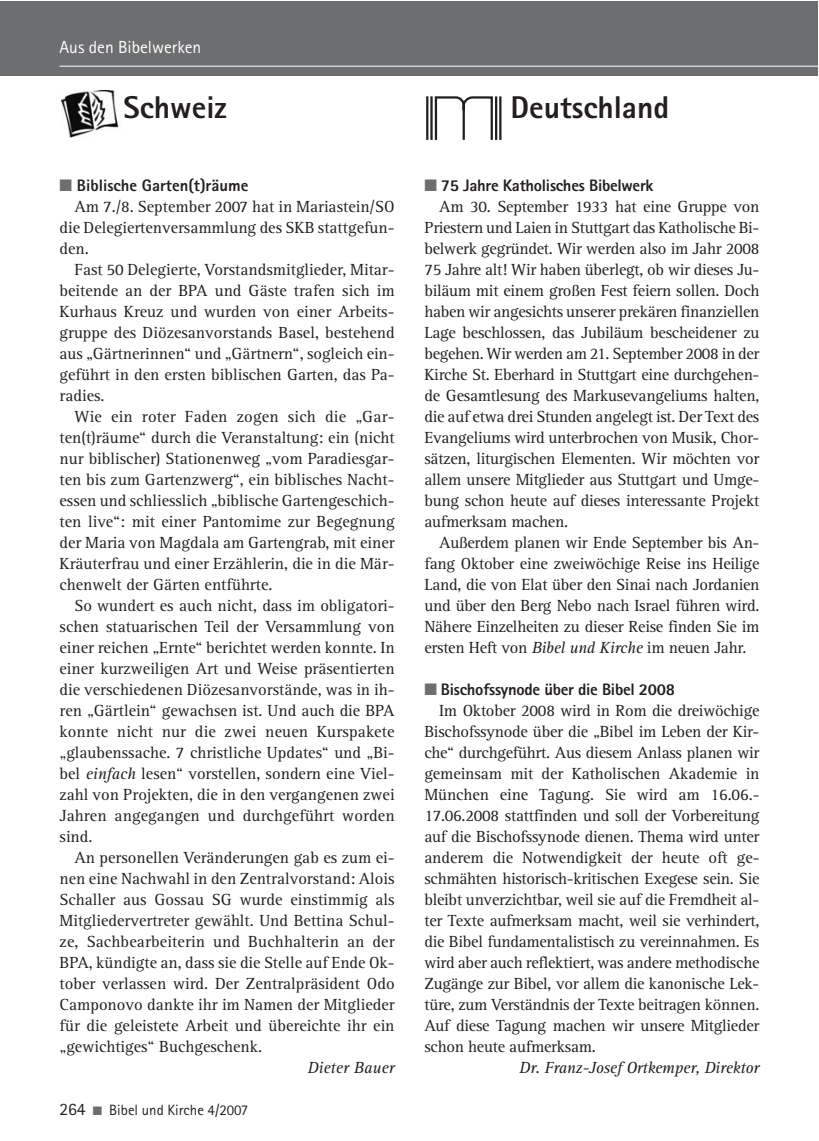
<style>
.page{position:relative;width:819px;height:1141px;background:#fff}
.page>*{position:absolute;margin:0;border:0;box-sizing:border-box;transform-origin:0 0}
.t1{font:800 31.5px "Rotis Sans Serif";color:#231f20}
.t2{font:17.5px "Rotis Sans Serif";color:#fff}
.t3{font:16.62px/21px "Rotis Serif";color:#231f20;text-align:justify}
.t4{font:800 16.62px "Rotis Sans Serif";letter-spacing:-.015em;color:#231f20}
.t5{font:italic 16.62px "Rotis Serif";letter-spacing:-.015em;color:#231f20}
.t6{font:14.88px "Rotis Sans Serif";color:#231f20}
.s1{color:#6d6e70}
.s2{font-style:italic}
.s3{font-size:17.5px}
</style>
<div class="page">
<div style="left:0;top:2px;width:817px;height:74px;background:#6d6e70"></div>
<hr style="left:60px;top:66px;width:757px;height:1px;background:#fff">
<img style="left:62px;top:91px;width:57px;height:47px">
<svg style="left:434px;top:96px;width:59px;height:44px"></svg>
<hr style="left:495px;top:96px;width:2px;height:44px;background:#231f20">
<hr style="left:499px;top:96px;width:2px;height:44px;background:#231f20">
<hr style="left:430px;top:96px;width:2px;height:44px;background:#231f20">
<hr style="left:426px;top:96px;width:2px;height:44px;background:#231f20">
<p class="t2" style="left:60px;top:41px;width:143px">Aus den Bibelwerken</p>
<h1 class="t1" style="left:123px;top:96px;width:105px">Schweiz</h1>
<p class="t4" style="left:60px;top:179px;width:190px"><span class="s1">■</span> Biblische Garten(t)räume</p>
<p class="t3" style="left:60px;top:197px;width:336px;text-indent:15px">Am 7./8. September 2007 hat in Mariastein/SO die Delegiertenversammlung des SKB stattgefun&shy;den.</p>
<p class="t3" style="left:60px;top:260px;width:336px;text-indent:15px">Fast 50 Delegierte, Vorstandsmitglieder, Mitar&shy;beitende an der BPA und Gäste trafen sich im Kurhaus Kreuz und wurden von einer Arbeits&shy;gruppe des Diözesanvorstands Basel, bestehend aus „Gärtnerinnen“ und „Gärtnern“, sogleich ein&shy;geführt in den ersten biblischen Garten, das Pa&shy;radies.</p>
<p class="t3" style="left:60px;top:407px;width:336px;text-indent:15px">Wie ein roter Faden zogen sich die „Gar&shy;ten(t)räume“ durch die Veranstaltung: ein (nicht nur biblischer) Stationenweg „vom Paradiesgar&shy;ten bis zum Gartenzwerg“, ein biblisches Nacht&shy;essen und schliesslich „biblische Gartengeschich&shy;ten live“: mit einer Pantomime zur Begegnung der Maria von Magdala am Gartengrab, mit einer Kräuterfrau und einer Erzählerin, die in die Mär&shy;chenwelt der Gärten entführte.</p>
<p class="t3" style="left:60px;top:596px;width:336px;text-indent:15px">So wundert es auch nicht, dass im obligatori&shy;schen statuarischen Teil der Versammlung von einer reichen „Ernte“ berichtet werden konnte. In einer kurzweiligen Art und Weise präsentierten die verschiedenen Diözesanvorstände, was in ih&shy;ren „Gärtlein“ gewachsen ist. Und auch die BPA konnte nicht nur die zwei neuen Kurspakete „glaubenssache. 7 christliche Updates“ und „Bi&shy;bel <span class="s2">einfach</span> lesen“ vorstellen, sondern eine Viel&shy;zahl von Projekten, die in den vergangenen zwei Jahren angegangen und durchgeführt worden sind.</p>
<p class="t3" style="left:60px;top:848px;width:336px;text-indent:15px">An personellen Veränderungen gab es zum ei&shy;nen eine Nachwahl in den Zentralvorstand: Alois Schaller aus Gossau SG wurde einstimmig als Mitgliedervertreter gewählt. Und Bettina Schul&shy;ze, Sachbearbeiterin und Buchhalterin an der BPA, kündigte an, dass sie die Stelle auf Ende Ok&shy;tober verlassen wird. Der Zentralpräsident Odo Camponovo dankte ihr im Namen der Mitglieder für die geleistete Arbeit und übereichte ihr ein „gewichtiges“ Buchgeschenk.</p>
<p class="t5" style="left:307px;top:1061px;width:89px">Dieter Bauer</p>
<p class="t6" style="left:60px;top:1104px;width:190px"><span class="s3">264</span> <span class="s1">■</span> Bibel und Kirche 4/2007</p>
<h1 class="t1" style="left:510px;top:96px;width:160px">Deutschland</h1>
<p class="t4" style="left:424px;top:179px;width:231px"><span class="s1">■</span> 75 Jahre Katholisches Bibelwerk</p>
<p class="t3" style="left:424px;top:197px;width:336px;text-indent:15px">Am 30. September 1933 hat eine Gruppe von Priestern und Laien in Stuttgart das Katholische Bi&shy;belwerk gegründet. Wir werden also im Jahr 2008<br>75 Jahre alt! Wir haben überlegt, ob wir dieses Ju&shy;biläum mit einem großen Fest feiern sollen. Doch haben wir angesichts unserer prekären finanziellen Lage beschlossen, das Jubiläum bescheidener zu begehen. Wir werden am 21. September 2008 in der Kirche St. Eberhard in Stuttgart eine durchgehen&shy;de Gesamtlesung des Markusevangeliums halten, die auf etwa drei Stunden angelegt ist. Der Text des Evangeliums wird unterbrochen von Musik, Chor&shy;sätzen, liturgischen Elementen. Wir möchten vor allem unsere Mitglieder aus Stuttgart und Umge&shy;bung schon heute auf dieses interessante Projekt aufmerksam machen.</p>
<p class="t3" style="left:424px;top:533px;width:336px;text-indent:15px">Außerdem planen wir Ende September bis An&shy;fang Oktober eine zweiwöchige Reise ins Heilige Land, die von Elat über den Sinai nach Jordanien und über den Berg Nebo nach Israel führen wird.<br>Nähere Einzelheiten zu dieser Reise finden Sie im ersten Heft von <span class="s2">Bibel und Kirche</span> im neuen Jahr.</p>
<p class="t4" style="left:424px;top:683px;width:252px"><span class="s1">■</span> Bischofssynode über die Bibel 2008</p>
<p class="t3" style="left:424px;top:701px;width:336px;text-indent:15px">Im Oktober 2008 wird in Rom die dreiwöchige Bischofssynode über die „Bibel im Leben der Kir&shy;che“ durchgeführt. Aus diesem Anlass planen wir gemeinsam mit der Katholischen Akademie in München eine Tagung. Sie wird am 16.06.- 17.06.2008 stattfinden und soll der Vorbereitung auf die Bischofssynode dienen. Thema wird unter anderem die Notwendigkeit der heute oft ge&shy;schmähten historisch-kritischen Exegese sein. Sie bleibt unverzichtbar, weil sie auf die Fremdheit al&shy;ter Texte aufmerksam macht, weil sie verhindert, die Bibel fundamentalistisch zu vereinnahmen. Es wird aber auch reflektiert, was andere methodische Zugänge zur Bibel, vor allem die kanonische Lek&shy;türe, zum Verständnis der Texte beitragen können.<br>Auf diese Tagung machen wir unsere Mitglieder schon heute aufmerksam.</p>
<p class="t5" style="left:519px;top:1061px;width:242px">Dr. Franz-Josef Ortkemper, Direktor</p>
</div>
